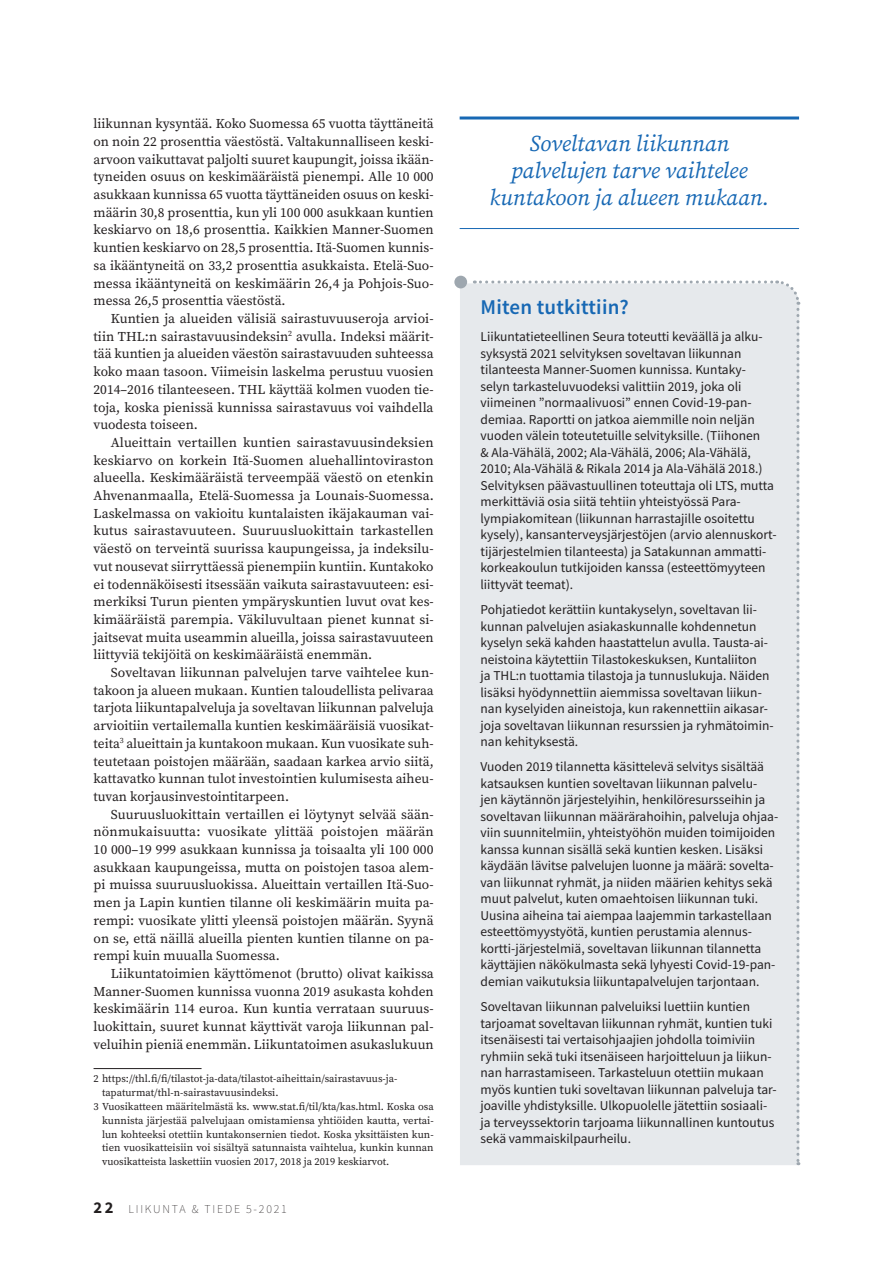
<style>
.page{position:relative;width:893px;height:1263px;background:#fff}
.page>*{position:absolute;margin:0;border:0;box-sizing:border-box;transform-origin:0 0}
.t1{font:italic 22.5px/27px "Source Serif Pro";color:#1768b4;text-align:center}
.t2{font:600 21px "Source Sans Pro";letter-spacing:.01em;color:#1768b4}
.t3{font:700 16.5px "Source Sans Pro";color:#231f20}
.t4{font:13.5px/17.7px "Source Serif Pro";color:#231f20;text-align:justify}
.t5{font:13.5px/16.5px "Source Sans Pro";color:#231f20}
.t6{font:200 12px "Source Sans Pro";letter-spacing:.15em;color:#231f20}
.t7{font:10.5px "Source Serif Pro";color:#231f20}
</style>
<div class="page">
<div style="left:460px;top:283px;width:14px;height:882px;background:#e6e9ec"></div>
<div style="left:474px;top:280px;width:327px;height:885px;background:#e6e9ec"></div>
<div style="left:454px;top:276px;width:13px;height:12px;background:#9ea7af;border-radius:50%"></div>
<hr style="left:94px;top:1068px;width:108px;height:1px;background:#231f20">
<hr style="left:460px;top:228px;width:339px;height:1px;background:#1768b4">
<hr style="left:460px;top:116px;width:339px;height:3px;background:#1768b4">
<p class="t4" style="left:94px;top:115px;width:342px">liikunnan kysyntää. Koko Suomessa 65 vuotta täyttäneitä on noin 22 prosenttia väestöstä. Valtakunnalliseen keski&shy;arvoon vaikuttavat paljolti suuret kaupungit, joissa ikään&shy;tyneiden osuus on keskimääräistä pienempi. Alle 10 000 asukkaan kunnissa 65 vuotta täyttäneiden osuus on keski&shy;määrin 30,8 prosenttia, kun yli 100 000 asukkaan kuntien keskiarvo on 18,6 prosenttia. Kaikkien Manner-Suomen kuntien keskiarvo on 28,5 prosenttia. Itä-Suomen kunnis&shy;sa ikääntyneitä on 33,2 prosenttia asukkaista. Etelä-Suo&shy;messa ikääntyneitä on keskimäärin 26,4 ja Pohjois-Suo&shy;messa 26,5 prosenttia väestöstä.</p>
<p class="t4" style="left:94px;top:310px;width:342px;text-indent:17px">Kuntien ja alueiden välisiä sairastuvuuseroja arvioi&shy;tiin THL:n sairastavuusindeksin<sup>2</sup> avulla. Indeksi määrit&shy;tää kuntien ja alueiden väestön sairastavuuden suhteessa koko maan tasoon. Viimeisin laskelma perustuu vuosien 2014‒2016 tilanteeseen. THL käyttää kolmen vuoden tie&shy;toja, koska pienissä kunnissa sairastavuus voi vaihdella vuodesta toiseen.</p>
<p class="t4" style="left:94px;top:433px;width:342px;text-indent:17px">Alueittain vertaillen kuntien sairastavuusindeksien keskiarvo on korkein Itä-Suomen aluehallintoviraston alueella. Keskimääräistä terveempää väestö on etenkin Ahvenanmaalla, Etelä-Suomessa ja Lounais-Suomessa.<br>Laskelmassa on vakioitu kuntalaisten ikäjakauman vai&shy;kutus sairastavuuteen. Suuruusluokittain tarkastellen väestö on terveintä suurissa kaupungeissa, ja indeksilu&shy;vut nousevat siirryttäessä pienempiin kuntiin. Kuntakoko ei todennäköisesti itsessään vaikuta sairastavuuteen: esi&shy;merkiksi Turun pienten ympäryskuntien luvut ovat kes&shy;kimääräistä parempia. Väkiluvultaan pienet kunnat si&shy;jaitsevat muita useammin alueilla, joissa sairastavuuteen liittyviä tekijöitä on keskimääräistä enemmän.</p>
<p class="t4" style="left:94px;top:664px;width:342px;text-indent:17px">Soveltavan liikunnan palvelujen tarve vaihtelee kun&shy;takoon ja alueen mukaan. Kuntien taloudellista pelivaraa tarjota liikuntapalveluja ja soveltavan liikunnan palveluja arvioitiin vertailemalla kuntien keskimääräisiä vuosikat&shy;teita<sup>3</sup> alueittain ja kuntakoon mukaan. Kun vuosikate suh&shy;teutetaan poistojen määrään, saadaan karkea arvio siitä, kattavatko kunnan tulot investointien kulumisesta aiheu&shy;tuvan korjausinvestointitarpeen.</p>
<p class="t4" style="left:94px;top:805px;width:342px;text-indent:17px">Suuruusluokittain vertaillen ei löytynyt selvää sään&shy;nönmukaisuutta: vuosikate ylittää poistojen määrän 10 000–19 999 asukkaan kunnissa ja toisaalta yli 100 000 asukkaan kaupungeissa, mutta on poistojen tasoa alem&shy;pi muissa suuruusluokissa. Alueittain vertaillen Itä-Suo&shy;men ja Lapin kuntien tilanne oli keskimäärin muita pa&shy;rempi: vuosikate ylitti yleensä poistojen määrän. Syynä on se, että näillä alueilla pienten kuntien tilanne on pa&shy;rempi kuin muualla Suomessa.</p>
<p class="t4" style="left:94px;top:964px;width:342px;text-indent:17px">Liikuntatoimien käyttömenot (brutto) olivat kaikissa Manner-Suomen kunnissa vuonna 2019 asukasta kohden keskimäärin 114 euroa. Kun kuntia verrataan suuruus&shy;luokittain, suuret kunnat käyttivät varoja liikunnan pal&shy;veluihin pieniä enemmän. Liikuntatoimen asukaslukuun</p>
<p class="t7" style="left:94px;top:1072px;width:305px">2 https://thl.fi/fi/tilastot-ja-data/tilastot-aiheittain/sairastavuus-ja-</p>
<p class="t7" style="left:102px;top:1086px;width:178px">tapaturmat/thl-n-sairastavuusindeksi.</p>
<p class="t7" style="left:94px;top:1099px;width:342px">3 Vuosikatteen määritelmästä ks. www.stat.fi/til/kta/kas.html. Koska osa</p>
<p class="t7" style="left:102px;top:1113px;width:333px">kunnista järjestää palvelujaan omistamiensa yhtiöiden kautta, vertai-</p>
<p class="t7" style="left:102px;top:1127px;width:333px">lun kohteeksi otettiin kuntakonsernien tiedot. Koska yksittäisten kun-</p>
<p class="t7" style="left:102px;top:1141px;width:333px">tien vuosikatteisiin voi sisältyä satunnaista vaihtelua, kunkin kunnan</p>
<p class="t7" style="left:102px;top:1155px;width:289px">vuosikatteista laskettiin vuosien 2017, 2018 ja 2019 keskiarvot.</p>
<p class="t3" style="left:94px;top:1197px;width:21px">22</p>
<p class="t6" style="left:128px;top:1202px;width:160px">LIIKUNTA &amp; TIEDE 5-2021</p>
<h1 class="t1" style="left:489px;top:131px;width:281px">Soveltavan liikunnan palvelujen tarve vaihtelee kuntakoon ja alueen mukaan.</h1>
<h2 class="t2" style="left:480px;top:294px;width:150px">Miten tutkittiin?</h2>
<p class="t5" style="left:480px;top:328px;width:298px">Liikuntatieteellinen Seura toteutti keväällä ja alku&shy;syksystä 2021 selvityksen soveltavan liikunnan tilanteesta Manner-Suomen kunnissa. Kuntaky&shy;selyn tarkasteluvuodeksi valittiin 2019, joka oli viimeinen ”normaalivuosi” ennen Covid-19-pan&shy;demiaa. Raportti on jatkoa aiemmille noin neljän vuoden välein toteutetuille selvityksille. (Tiihonen<br>&amp; Ala-Vähälä, 2002; Ala-Vähälä, 2006; Ala-Vähälä, 2010; Ala-Vähälä &amp; Rikala 2014 ja Ala-Vähälä 2018.)<br>Selvityksen päävastuullinen toteuttaja oli LTS, mutta merkittäviä osia siitä tehtiin yhteistyössä Para&shy;lympiakomitean (liikunnan harrastajille osoitettu kysely), kansanterveysjärjestöjen (arvio alennuskort&shy;tijärjestelmien tilanteesta) ja Satakunnan ammatti&shy;korkeakoulun tutkijoiden kanssa (esteettömyyteen liittyvät teemat).</p>
<p class="t5" style="left:480px;top:601px;width:295px">Pohjatiedot kerättiin kuntakyselyn, soveltavan lii&shy;kunnan palvelujen asiakaskunnalle kohdennetun kyselyn sekä kahden haastattelun avulla. Tausta-ai&shy;neistoina käytettiin Tilastokeskuksen, Kuntaliiton<br>ja THL:n tuottamia tilastoja ja tunnuslukuja. Näiden lisäksi hyödynnettiin aiemmissa soveltavan liikun&shy;nan kyselyiden aineistoja, kun rakennettiin aikasar&shy;joja soveltavan liikunnan resurssien ja ryhmätoimin&shy;nan kehityksestä.</p>
<p class="t5" style="left:480px;top:759px;width:299px">Vuoden 2019 tilannetta käsittelevä selvitys sisältää katsauksen kuntien soveltavan liikunnan palvelu-<br>jen käytännön järjestelyihin, henkilöresursseihin ja soveltavan liikunnan määrärahoihin, palveluja ohjaa&shy;viin suunnitelmiin, yhteistyöhön muiden toimijoiden kanssa kunnan sisällä sekä kuntien kesken. Lisäksi käydään lävitse palvelujen luonne ja määrä: sovelta&shy;van liikunnat ryhmät, ja niiden määrien kehitys sekä muut palvelut, kuten omaehtoisen liikunnan tuki.<br>Uusina aiheina tai aiempaa laajemmin tarkastellaan esteettömyystyötä, kuntien perustamia alennus&shy;kortti-järjestelmiä, soveltavan liikunnan tilannetta käyttäjien näkökulmasta sekä lyhyesti Covid-19-pan&shy;demian vaikutuksia liikuntapalvelujen tarjontaan.</p>
<p class="t5" style="left:480px;top:998px;width:298px">Soveltavan liikunnan palveluiksi luettiin kuntien tarjoamat soveltavan liikunnan ryhmät, kuntien tuki itsenäisesti tai vertaisohjaajien johdolla toimiviin ryhmiin sekä tuki itsenäiseen harjoitteluun ja liikun&shy;nan harrastamiseen. Tarkasteluun otettiin mukaan myös kuntien tuki soveltavan liikunnan palveluja tar&shy;joaville yhdistyksille. Ulkopuolelle jätettiin sosiaali&shy;ja terveyssektorin tarjoama liikunnallinen kuntoutus sekä vammaiskilpaurheilu.</p>
</div>
